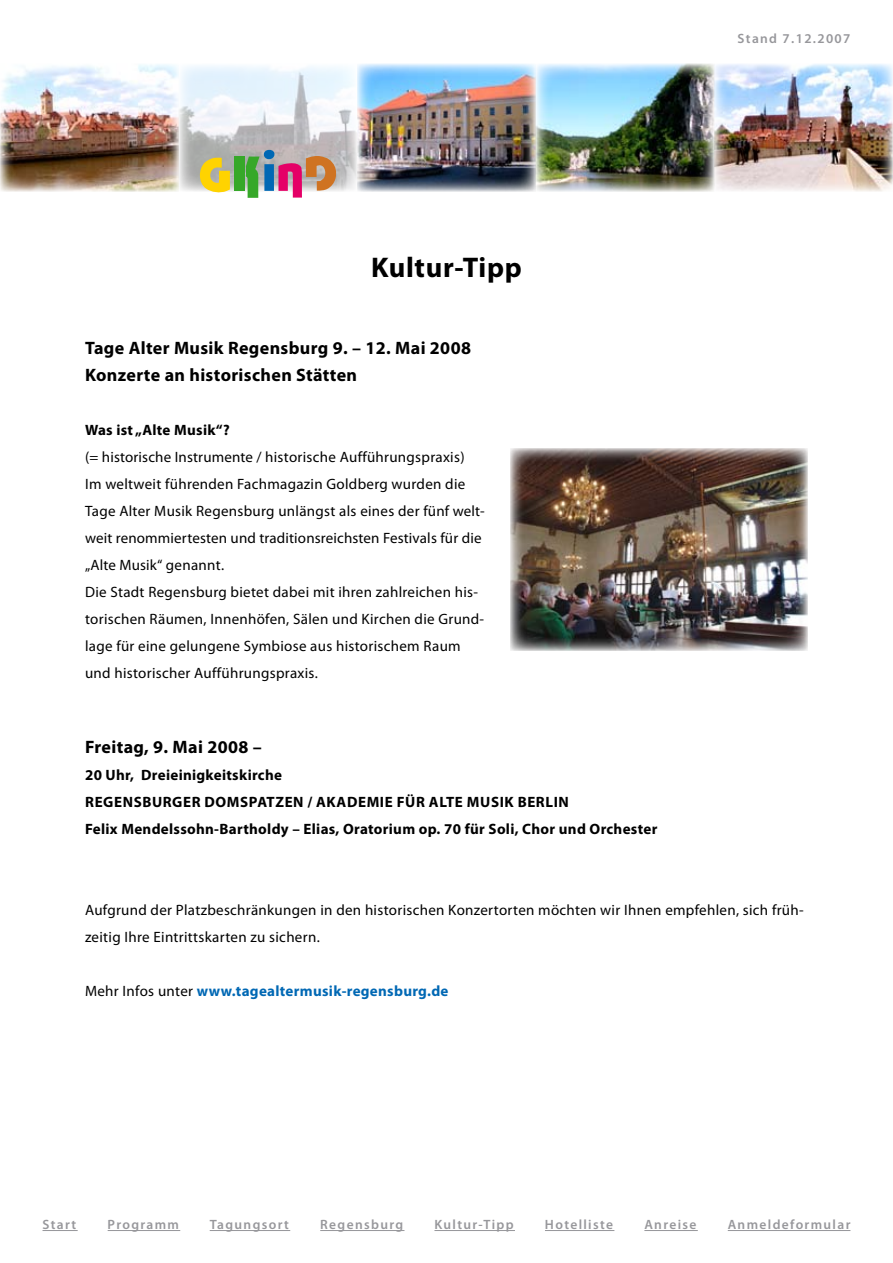
<style>
.page{position:relative;width:893px;height:1263px;background:#fff}
.page>*{position:absolute;margin:0;border:0;box-sizing:border-box;transform-origin:0 0}
.t1{font:700 28.5px "Myriad Pro";letter-spacing:.025em;color:#000}
.t2{font:700 18px/27px "Myriad Pro";letter-spacing:.02em;color:#000}
.t3{font:15px/27px "Myriad Pro";letter-spacing:.02em;color:#000}
.t4{font:700 15px/27px "Myriad Pro";letter-spacing:.02em;color:#000}
.t5{font:700 15px "Myriad Pro";letter-spacing:.02em;color:#0068b4}
.t6{font:600 13.5px "Myriad Pro";letter-spacing:.1em;color:#97979b}
.s1{font-weight:400;color:#000}
</style>
<div class="page">
<img style="left:0;top:64px;width:893px;height:127px">
<div style="left:234px;top:157px;width:10px;height:34px;background:#36a829"></div>
<svg style="left:198px;top:155px;width:32px;height:38px"></svg>
<svg style="left:246px;top:150px;width:93px;height:48px;background:#bb9a90"></svg>
<div style="left:264px;top:164px;width:10px;height:27px;background:#0068b4"></div>
<hr style="left:43px;top:1230px;width:35px;height:1px;background:#97979b">
<hr style="left:108px;top:1230px;width:72px;height:1px;background:#97979b">
<hr style="left:210px;top:1230px;width:80px;height:1px;background:#97979b">
<hr style="left:320px;top:1230px;width:84px;height:1px;background:#97979b">
<hr style="left:434px;top:1230px;width:81px;height:1px;background:#97979b">
<hr style="left:545px;top:1230px;width:69px;height:1px;background:#97979b">
<hr style="left:644px;top:1230px;width:54px;height:1px;background:#97979b">
<hr style="left:728px;top:1230px;width:122px;height:1px;background:#97979b">
<img style="left:510px;top:448px;width:298px;height:203px">
<p class="t6" style="left:738px;top:30px;width:114px">Stand 7.12.2007</p>
<h1 class="t1" style="left:371px;top:248px;width:152px">Kultur-Tipp</h1>
<p class="t2" style="left:85px;top:334px;width:387px">Tage Alter Musik Regensburg 9. – 12. Mai 2008<br>Konzerte an historischen Stätten</p>
<p class="t4" style="left:85px;top:416px;width:146px">Was ist „Alte Musik“?</p>
<p class="t3" style="left:85px;top:443px;width:401px">(= historische Instrumente / historische Aufführungspraxis)<br>Im weltweit führenden Fachmagazin Goldberg wurden die Tage Alter Musik Regensburg unlängst als eines der fünf welt&shy;weit renommiertesten und traditionsreichsten Festivals für die „Alte Musik“ genannt.<br>Die Stadt Regensburg bietet dabei mit ihren zahlreichen his&shy;torischen Räumen, Innenhöfen, Sälen und Kirchen die Grund&shy;lage für eine gelungene Symbiose aus historischem Raum und historischer Aufführungspraxis.</p>
<p class="t2" style="left:85px;top:733px;width:178px">Freitag, 9. Mai 2008 –</p>
<p class="t4" style="left:85px;top:761px;width:199px">20 Uhr, Dreieinigkeitskirche<br>Regensburger</p>
<p class="t4" style="left:205px;top:788px;width:33px">Domspatzen</p>
<p class="t4" style="left:307px;top:788px;width:30px">/ Akademie</p>
<p class="t4" style="left:397px;top:788px;width:93px">für Alte Musik</p>
<p class="t4" style="left:85px;top:788px;width:574px;text-indent:433px">Berlin<br>Felix Mendelssohn-Bartholdy – Elias, Oratorium op. 70 für Soli, Chor und Orchester</p>
<p class="t3" style="left:85px;top:896px;width:720px">Aufgrund der Platzbeschränkungen in den historischen Konzertorten möchten wir Ihnen empfehlen, sich früh&shy;zeitig Ihre Eintrittskarten zu sichern.</p>
<p class="t5" style="left:85px;top:981px;width:365px"><span class="s1">Mehr Infos unter</span> www.tagealtermusik-regensburg.de</p>
<p class="t6" style="left:43px;top:1216px;width:35px">Start</p>
<p class="t6" style="left:108px;top:1216px;width:73px">Programm</p>
<p class="t6" style="left:210px;top:1216px;width:81px">Tagungsort</p>
<p class="t6" style="left:320px;top:1216px;width:84px">Regensburg</p>
<p class="t6" style="left:434px;top:1216px;width:81px">Kultur-Tipp</p>
<p class="t6" style="left:545px;top:1216px;width:70px">Hotelliste</p>
<p class="t6" style="left:644px;top:1216px;width:54px">Anreise</p>
<p class="t6" style="left:728px;top:1216px;width:124px">Anmeldeformular</p>
</div>
